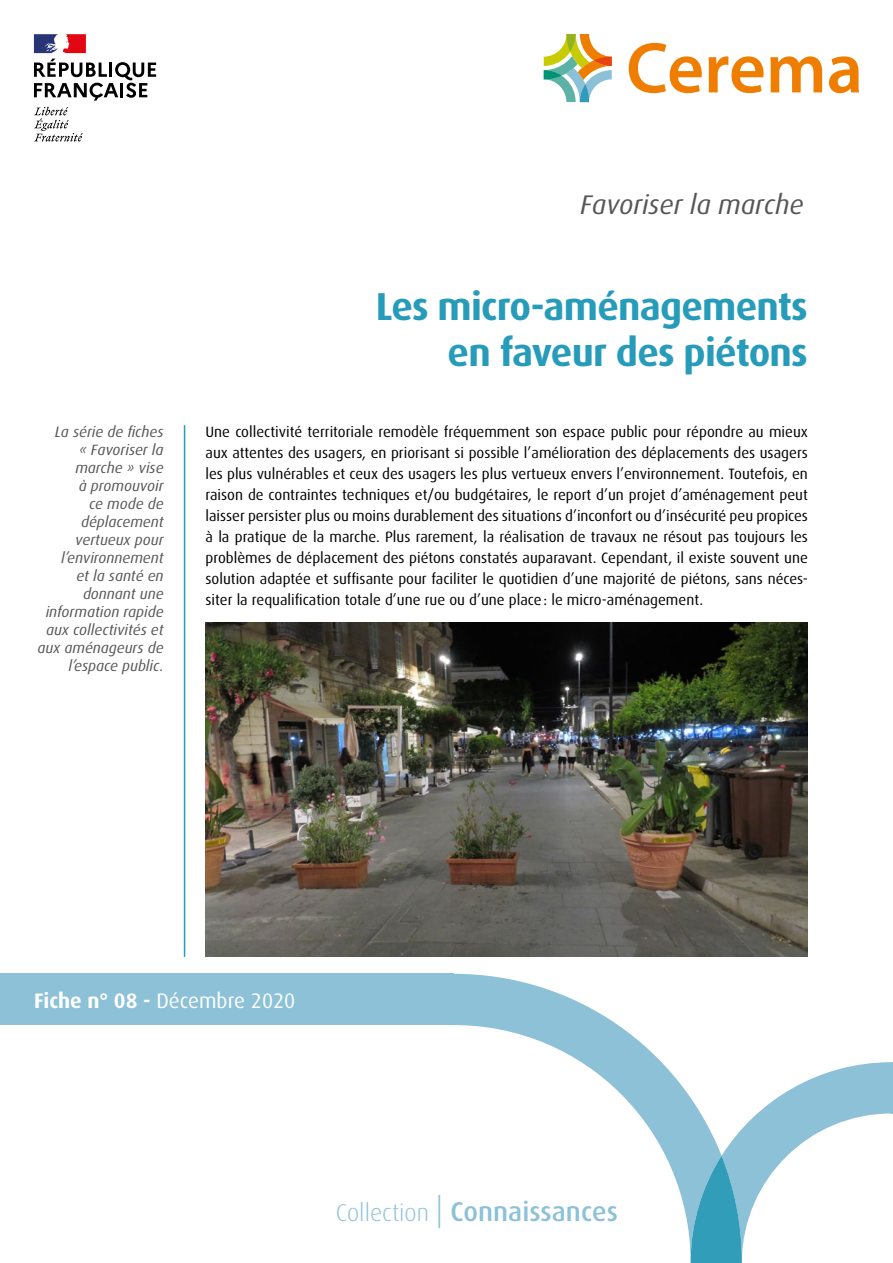
<style>
.page{position:relative;width:893px;height:1263px;background:#fff}
.page>*{position:absolute;margin:0;border:0;box-sizing:border-box;transform-origin:0 0}
.Fiche_titre{font:700 39px/46.8px "Dax OT";letter-spacing:-.02em;color:#279cba;text-align:right}
.t1{font:500 27.15px "Dax OT";color:#8cc1d8}
.Fiche_nom_serie{font:italic 27px "Dax OT";color:#575756}
.pied_de_page_g{font:21px "Dax OT";color:#fff}
.corps_de_texte{font:15px/21px "Dax OT";color:#000;text-align:justify}
.texte_serie{font:italic 15px/18px "Dax OT";color:#575756;text-align:right}
.s1{font-weight:700}
.s2{font-weight:300;font-size:24.15px}
.s3{font-weight:300;font-size:33.15px}
</style>
<div class="page">
<svg style="left:629px;top:43px;width:73px;height:50px"></svg>
<svg style="left:708px;top:56px;width:56px;height:37px"></svg>
<svg style="left:770px;top:56px;width:52px;height:36px"></svg>
<svg style="left:829px;top:56px;width:30px;height:37px"></svg>
<svg style="left:544px;top:34px;width:68px;height:68px"></svg>
<svg style="left:454px;top:974px;width:237px;height:289px"></svg>
<div style="left:0;top:974px;width:454px;height:51px;background:#8cc1d7"></div>
<svg style="left:691px;top:1062px;width:202px;height:201px"></svg>
<hr style="left:891px;top:1062px;width:2px;height:51px;background:#8cc1d7">
<svg style="left:34px;top:59px;width:122px;height:42px"></svg>
<svg style="left:34px;top:107px;width:49px;height:35px"></svg>
<svg style="left:34px;top:34px;width:52px;height:19px"></svg>
<hr style="left:184px;top:425px;width:1px;height:532px;background:#279cba">
<img style="left:206px;top:622px;width:602px;height:335px">
<p class="Fiche_nom_serie" style="left:580px;top:190px;width:225px">Favoriser la marche</p>
<p class="texte_serie" style="left:37px;top:423px;width:128px">La série de fiches<br>« Favoriser la marche » vise<br>à promouvoir<br>ce mode de déplacement vertueux pour l’environnement<br>et la santé en donnant une information rapide aux collectivités et aux aménageurs de l’espace public.</p>
<p class="Fiche_titre" style="left:376px;top:283px;width:434px">Les micro-aménagements en faveur des piétons</p>
<p class="corps_de_texte" style="left:206px;top:421px;width:604px">Une collectivité territoriale remodèle fréquemment son espace public pour répondre au mieux aux attentes des usagers, en priorisant si possible l’amélioration des déplacements des usagers les plus vulnérables et ceux des usagers les plus vertueux envers l’environnement. Toutefois, en raison de contraintes techniques et/ou budgétaires, le report d’un projet d’aménagement peut laisser persister plus ou moins durablement des situations d’inconfort ou d’insécurité peu propices à la pratique de la marche. Plus rarement, la réalisation de travaux ne résout pas toujours les problèmes de déplacement des piétons constatés auparavant. Cependant, il existe souvent une solution adaptée et suffisante pour faciliter le quotidien d’une majorité de piétons, sans néces&shy;siter la requalification totale d’une rue ou d’une place: le micro-aménagement.</p>
<p class="pied_de_page_g" style="left:34px;top:989px;width:263px"><span class="s1">Fiche n° 08 -</span> Décembre 2020</p>
<h2 class="t1" style="left:336px;top:1196px;width:284px"><span class="s2">Collection</span> <span class="s3">|</span> Connaissances</h2>
</div>
